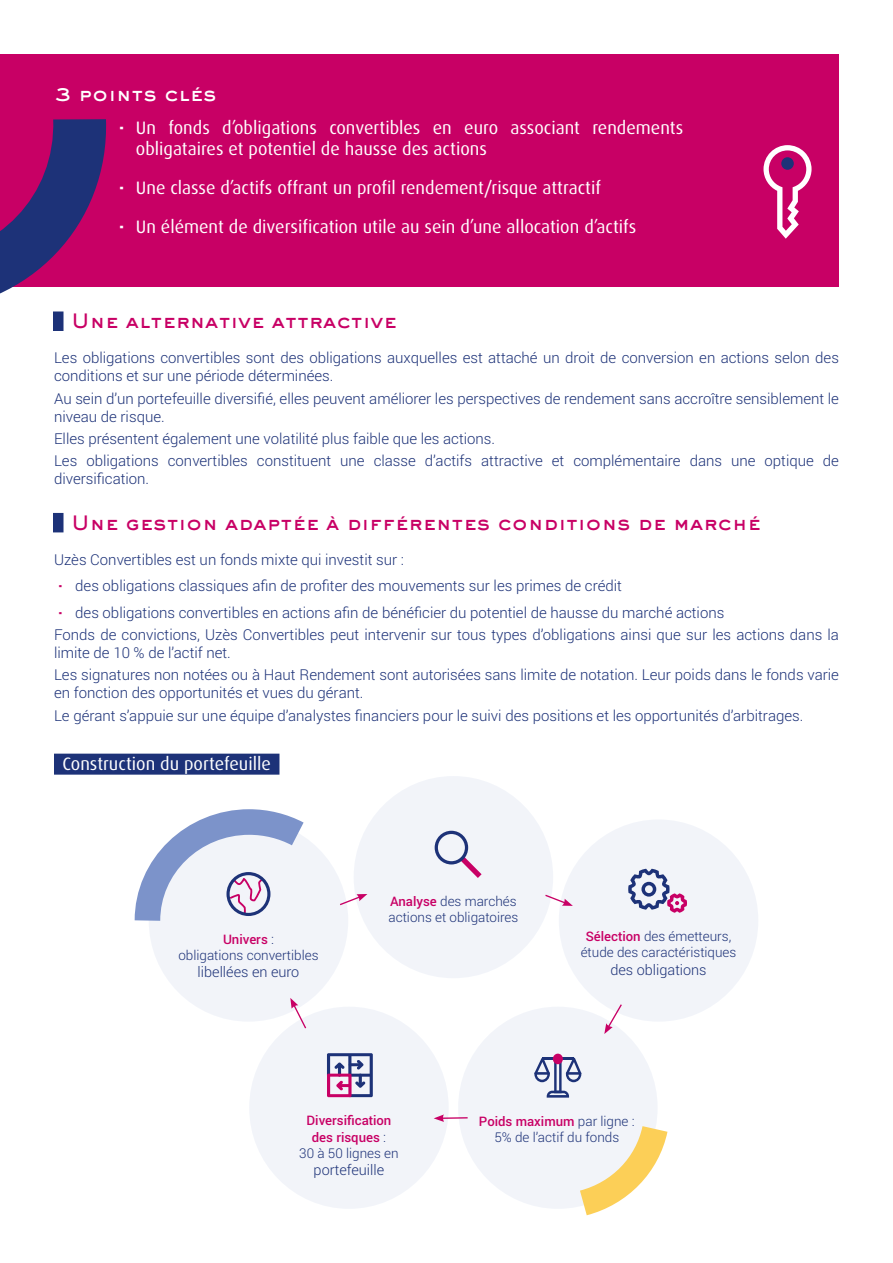
<style>
.page{position:relative;width:893px;height:1263px;background:#fff}
.page>*{position:absolute;margin:0;border:0;box-sizing:border-box;transform-origin:0 0}
.t1{font:800 19.5px "Sackers Gothic Std";color:#c80065}
.t2{font:800 19.5px "Sackers Gothic Std";color:#fff}
.t3{font:18px/21.6px "Dax Pro";color:#fff}
.t4{font:300 15px/18px "Roboto";color:#1d3278}
.t5{font:300 14.4px "Roboto";color:#1d3278}
.t6{font:300 13.5px/16.2px "Roboto";color:#1d3278}
.t7{font:500 13.2px/16.2px "Roboto";color:#c80065;text-align:center}
.s1{font-family:"Roboto";font-weight:900}
.s2{font-weight:900;font-size:14.7px;color:#c80065}
.s3{font-weight:300;font-size:13.5px;color:#1d3278}
.s4{font-weight:500;font-size:13.2px;color:#c80065}
</style>
<div class="page">
<div style="left:53px;top:311px;width:11px;height:20px;background:#1d3278"></div>
<div style="left:53px;top:513px;width:11px;height:19px;background:#1d3278"></div>
<div style="left:0;top:54px;width:839px;height:232px;background:#c80065"></div>
<svg style="left:763px;top:145px;width:48px;height:94px"></svg>
<div style="left:781px;top:157px;width:13px;height:13px;background:#1d3278;border-radius:50%"></div>
<div style="left:458px;top:1007px;width:200px;height:202px;background:#f2f4f9;border-radius:50%"></div>
<div style="left:149px;top:819px;width:199px;height:203px;background:#f2f4f9;border-radius:50%"></div>
<div style="left:354px;top:776px;width:199px;height:202px;background:#f2f4f9;border-radius:50%"></div>
<div style="left:249px;top:1007px;width:200px;height:202px;background:#f2f4f9;border-radius:50%"></div>
<div style="left:559px;top:819px;width:199px;height:203px;background:#f2f4f9;border-radius:50%"></div>
<svg style="left:340px;top:894px;width:27px;height:12px"></svg>
<svg style="left:545px;top:894px;width:28px;height:12px"></svg>
<svg style="left:290px;top:998px;width:17px;height:31px"></svg>
<svg style="left:604px;top:1004px;width:18px;height:30px"></svg>
<hr style="left:442px;top:1117px;width:26px;height:2px;background:#c80065">
<svg style="left:434px;top:1114px;width:10px;height:8px"></svg>
<svg style="left:134px;top:809px;width:170px;height:112px"></svg>
<svg style="left:435px;top:831px;width:47px;height:47px"></svg>
<svg style="left:628px;top:869px;width:59px;height:44px"></svg>
<svg style="left:534px;top:1058px;width:134px;height:158px"></svg>
<div style="left:553px;top:1054px;width:10px;height:10px;background:#c80065;border-radius:50%"></div>
<svg style="left:327px;top:1053px;width:46px;height:44px"></svg>
<div style="left:54px;top:754px;width:225px;height:21px;background:#1d3278"></div>
<svg style="left:0;top:119px;width:110px;height:196px"></svg>
<h1 class="t2" style="left:54px;top:81px;width:164px">3 points clés</h1>
<p class="t3" style="left:136px;top:117px;width:549px;text-indent:-17px"><span class="s1">·</span> Un fonds d’obligations convertibles en euro associant rendements obligataires et potentiel de hausse des actions</p>
<p class="t3" style="left:119px;top:168px;width:519px;line-height:38.5px"><span class="s1">·</span> Une classe d’actifs offrant un profil rendement/risque attractif<br><span class="s1">·</span> Un élément de diversification utile au sein d’une allocation d’actifs</p>
<h1 class="t1" style="left:71px;top:308px;width:327px">Une alternative attractive</h1>
<p class="t4" style="left:54px;top:349px;width:786px">Les obligations convertibles sont des obligations auxquelles est attaché un droit de conversion en actions selon des conditions et sur une période déterminées.</p>
<p class="t4" style="left:54px;top:389px;width:786px">Au sein d’un portefeuille diversifié, elles peuvent améliorer les perspectives de rendement sans accroître sensiblement le niveau de risque.</p>
<p class="t4" style="left:54px;top:427px;width:786px;line-height:22.2px">Elles présentent également une volatilité plus faible que les actions.<br>Les obligations convertibles constituent une classe d’actifs attractive et complémentaire dans une optique de</p>
<p class="t4" style="left:54px;top:469px;width:97px">diversification.</p>
<h1 class="t1" style="left:71px;top:510px;width:691px">Une gestion adaptée à différentes conditions de marché</h1>
<p class="t4" style="left:54px;top:546px;width:672px;line-height:26.5px">Uzès Convertibles est un fonds mixte qui investit sur :<br><span class="s2">·</span> des obligations classiques afin de profiter des mouvements sur les primes de crédit<br><span class="s2">·</span> des obligations convertibles en actions afin de bénéficier du potentiel de hausse du marché actions</p>
<p class="t4" style="left:54px;top:625px;width:786px">Fonds de convictions, Uzès Convertibles peut intervenir sur tous types d’obligations ainsi que sur les actions dans la limite de 10 % de l’actif net.</p>
<p class="t4" style="left:54px;top:665px;width:786px">Les signatures non notées ou à Haut Rendement sont autorisées sans limite de notation. Leur poids dans le fonds varie en fonction des opportunités et vues du gérant.</p>
<p class="t4" style="left:54px;top:706px;width:751px">Le gérant s’appuie sur une équipe d’analystes financiers pour le suivi des positions et les opportunités d’arbitrages.</p>
<p class="t3" style="left:63px;top:753px;width:210px">Construction du portefeuille</p>
<p class="t7" style="left:223px;top:931px;width:52px">Univers <span class="s3">:</span></p>
<p class="t6" style="left:178px;top:947px;width:142px">obligations convertibles</p>
<p class="t5" style="left:198px;top:962px;width:103px">libellées en euro</p>
<p class="t6" style="left:388px;top:893px;width:131px"><span class="s4">Analyse</span> des marchés actions et obligatoires</p>
<p class="t6" style="left:581px;top:928px;width:157px;text-align:center"><span class="s4">Sélection</span> des émetteurs, étude des caractéristiques</p>
<p class="t5" style="left:610px;top:960px;width:98px">des obligations</p>
<p class="t7" style="left:306px;top:1112px;width:86px">Diversification des risques <span class="s3">:</span></p>
<p class="t6" style="left:299px;top:1144px;width:101px">30 à 50 lignes en</p>
<p class="t5" style="left:314px;top:1160px;width:72px">portefeuille</p>
<p class="t7" style="left:479px;top:1112px;width:157px">Poids maximum <span class="s3">par ligne :</span></p>
<p class="t6" style="left:494px;top:1128px;width:126px">5% de l’actif du fonds</p>
</div>
